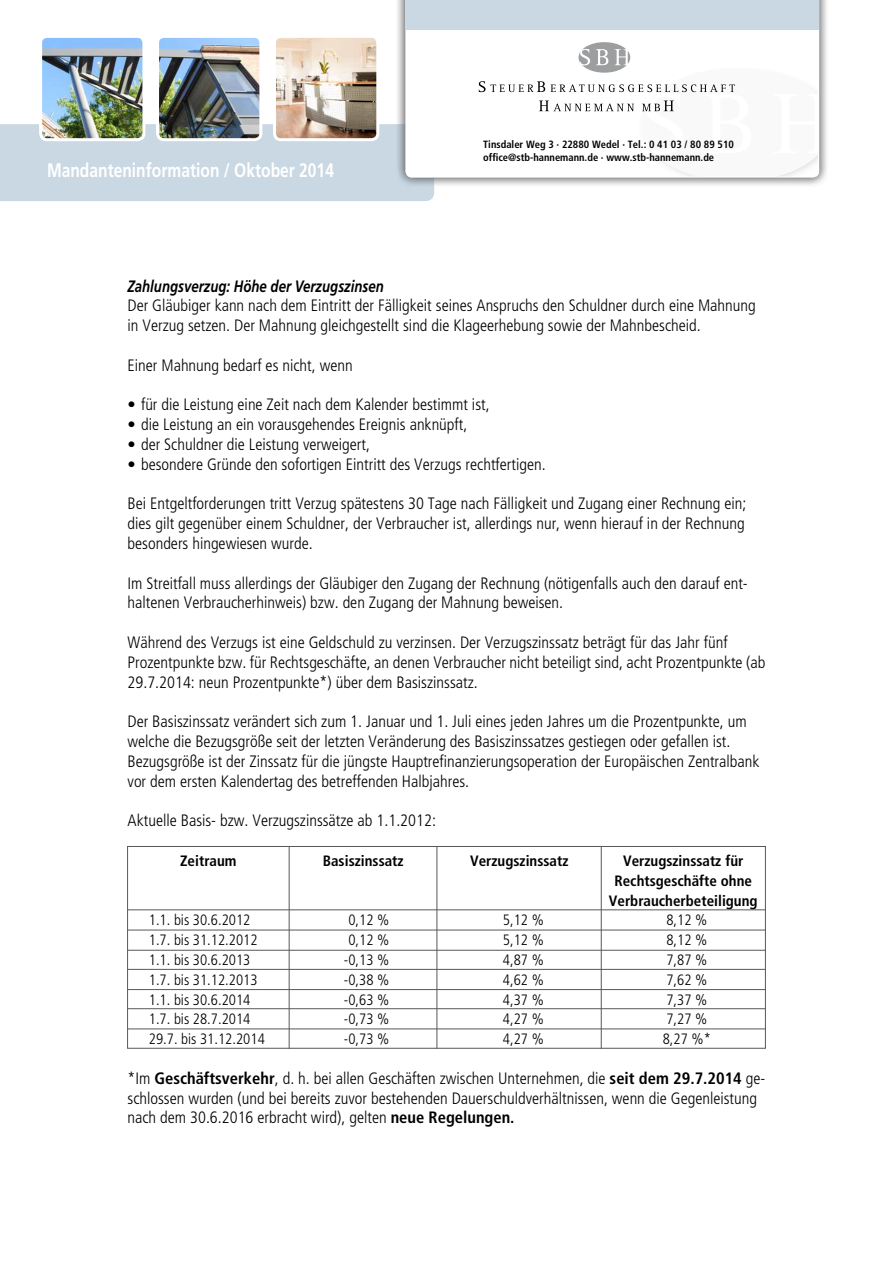
<style>
.page{position:relative;width:893px;height:1263px;background:#fff}
.page>*{position:absolute;margin:0;border:0;box-sizing:border-box;transform-origin:0 0}
.t1{font:700 19.5px "Frutiger";color:#fff;scale:.8 1}
.t2{font:300 condensed 16.5px/19.8px "Frutiger";color:#000}
.t3{font:italic 700 16.5px "Frutiger";color:#000;scale:.8 1}
.t4{font:300 condensed 15px "Frutiger";color:#000}
.t5{font:700 condensed 15px/19.8px "Frutiger";color:#000;text-align:center}
.t6{font:700 condensed 10.5px/12.6px "Frutiger";color:#000}
.s1{font-weight:700}
</style>
<div class="page">
<div style="left:0;top:124px;width:434px;height:77px;background:#cad8e4"></div>
<img style="left:43px;top:39px;width:101px;height:101px">
<div style="left:39px;top:35px;width:106px;height:106px;border:3px solid #fff;border-radius:6px"></div>
<img style="left:160px;top:39px;width:101px;height:101px">
<div style="left:156px;top:35px;width:106px;height:106px;border:3px solid #fff;border-radius:6px"></div>
<img style="left:274px;top:39px;width:104px;height:101px">
<div style="left:273px;top:35px;width:106px;height:106px;border:3px solid #fff;border-radius:6px"></div>
<div style="left:396px;top:0;width:433px;height:187px;background:#5d5d5f;opacity:.75"></div>
<svg style="left:405px;top:30px;width:414px;height:148px"></svg>
<div style="left:405px;top:0;width:414px;height:30px;background:#cad8e4"></div>
<svg style="left:479px;top:42px;width:339px;height:134px"></svg>
<div style="left:45px;top:158px;width:301px;height:31px;background:#cad8e4"></div>
<div style="left:127px;top:846px;width:639px;height:203px;border:1px solid #58585a"></div>
<hr style="left:128px;top:909px;width:637px;height:1px;background:#58585a">
<hr style="left:128px;top:930px;width:637px;height:1px;background:#58585a">
<hr style="left:128px;top:950px;width:637px;height:1px;background:#58585a">
<hr style="left:128px;top:969px;width:637px;height:1px;background:#58585a">
<hr style="left:128px;top:989px;width:637px;height:1px;background:#58585a">
<hr style="left:128px;top:1008px;width:637px;height:1px;background:#58585a">
<hr style="left:128px;top:1029px;width:637px;height:1px;background:#58585a">
<hr style="left:289px;top:846px;width:1px;height:203px;background:#58585a">
<hr style="left:437px;top:846px;width:1px;height:203px;background:#58585a">
<hr style="left:601px;top:846px;width:1px;height:203px;background:#58585a">
<p class="t1" style="left:47px;top:158px;width:360px">Mandanteninformation / Oktober 2014</p>
<p class="t6" style="left:483px;top:138px;width:252px">Tinsdaler Weg 3 · 22880 Wedel · Tel.: 0 41 03 / 80 89 510 office@stb-hannemann.de · www.stb-hannemann.de</p>
<p class="t3" style="left:128px;top:276px;width:322px">Zahlungsverzug: Höhe der Verzugszinsen</p>
<p class="t2" style="left:128px;top:296px;width:630px">Der Gläubiger kann nach dem Eintritt der Fälligkeit seines Anspruchs den Schuldner durch eine Mahnung in Verzug setzen. Der Mahnung gleichgestellt sind die Klageerhebung sowie der Mahnbescheid.</p>
<p class="t2" style="left:128px;top:355px;width:227px">Einer Mahnung bedarf es nicht, wenn</p>
<p class="t2" style="left:128px;top:395px;width:364px">• für die Leistung eine Zeit nach dem Kalender bestimmt ist,</p>
<p class="t2" style="left:128px;top:415px;width:341px">• die Leistung an ein vorausgehendes Ereignis anknüpft,</p>
<p class="t2" style="left:128px;top:435px;width:244px">• der Schuldner die Leistung verweigert,</p>
<p class="t2" style="left:128px;top:454px;width:420px">• besondere Gründe den sofortigen Eintritt des Verzugs rechtfertigen.</p>
<p class="t2" style="left:128px;top:494px;width:620px;text-align:justify">Bei Entgeltforderungen tritt Verzug spätestens 30 Tage nach Fälligkeit und Zugang einer Rechnung ein; dies gilt gegenüber einem Schuldner, der Verbraucher ist, allerdings nur, wenn hierauf in der Rechnung besonders hingewiesen wurde.</p>
<p class="t2" style="left:128px;top:573px;width:622px">Im Streitfall muss allerdings der Gläubiger den Zugang der Rechnung (nötigenfalls auch den darauf ent&shy;haltenen Verbraucherhinweis) bzw. den Zugang der Mahnung beweisen.</p>
<p class="t2" style="left:128px;top:633px;width:639px">Während des Verzugs ist eine Geldschuld zu verzinsen. Der Verzugszinssatz beträgt für das Jahr fünf<br>Prozentpunkte bzw. für Rechtsgeschäfte, an denen Verbraucher nicht beteiligt sind, acht Prozentpunkte (ab<br>29.7.2014: neun Prozentpunkte*) über dem Basiszinssatz.</p>
<p class="t2" style="left:128px;top:712px;width:633px">Der Basiszinssatz verändert sich zum 1. Januar und 1. Juli eines jeden Jahres um die Prozentpunkte, um welche die Bezugsgröße seit der letzten Veränderung des Basiszinssatzes gestiegen oder gefallen ist.<br>Bezugsgröße ist der Zinssatz für die jüngste Hauptrefinanzierungsoperation der Europäischen Zentralbank vor dem ersten Kalendertag des betreffenden Halbjahres.</p>
<p class="t2" style="left:128px;top:811px;width:310px">Aktuelle Basis- bzw. Verzugszinssätze ab 1.1.2012:</p>
<p class="t5" style="left:180px;top:851px;width:58px">Zeitraum</p>
<p class="t5" style="left:323px;top:851px;width:82px">Basiszinssatz</p>
<p class="t5" style="left:470px;top:851px;width:100px">Verzugszinssatz</p>
<p class="t5" style="left:609px;top:851px;width:150px">Verzugszinssatz für<br>Rechtsgeschäfte ohne<br>Verbraucherbeteiligung</p>
<p class="t4" style="left:149px;top:912px;width:103px">1.1. bis 30.6.2012</p>
<p class="t4" style="left:348px;top:912px;width:43px">0,12 %</p>
<p class="t4" style="left:503px;top:912px;width:43px">5,12 %</p>
<p class="t4" style="left:666px;top:912px;width:43px">8,12 %</p>
<p class="t4" style="left:149px;top:931px;width:110px">1.7. bis 31.12.2012</p>
<p class="t4" style="left:348px;top:931px;width:43px">0,12 %</p>
<p class="t4" style="left:503px;top:931px;width:43px">5,12 %</p>
<p class="t4" style="left:666px;top:931px;width:43px">8,12 %</p>
<p class="t4" style="left:149px;top:951px;width:103px">1.1. bis 30.6.2013</p>
<p class="t4" style="left:344px;top:951px;width:47px">-0,13 %</p>
<p class="t4" style="left:503px;top:951px;width:43px">4,87 %</p>
<p class="t4" style="left:666px;top:951px;width:43px">7,87 %</p>
<p class="t4" style="left:149px;top:971px;width:110px">1.7. bis 31.12.2013</p>
<p class="t4" style="left:344px;top:971px;width:47px">-0,38 %</p>
<p class="t4" style="left:503px;top:971px;width:43px">4,62 %</p>
<p class="t4" style="left:666px;top:971px;width:43px">7,62 %</p>
<p class="t4" style="left:149px;top:991px;width:103px">1.1. bis 30.6.2014</p>
<p class="t4" style="left:344px;top:991px;width:47px">-0,63 %</p>
<p class="t4" style="left:503px;top:991px;width:43px">4,37 %</p>
<p class="t4" style="left:666px;top:991px;width:43px">7,37 %</p>
<p class="t4" style="left:149px;top:1011px;width:103px">1.7. bis 28.7.2014</p>
<p class="t4" style="left:344px;top:1011px;width:47px">-0,73 %</p>
<p class="t4" style="left:503px;top:1011px;width:43px">4,27 %</p>
<p class="t4" style="left:666px;top:1011px;width:43px">7,27 %</p>
<p class="t4" style="left:149px;top:1030px;width:118px">29.7. bis 31.12.2014</p>
<p class="t4" style="left:344px;top:1030px;width:47px">-0,73 %</p>
<p class="t4" style="left:503px;top:1030px;width:43px">4,27 %</p>
<p class="t4" style="left:663px;top:1030px;width:50px">8,27 %*</p>
<p class="t2" style="left:128px;top:1068px;width:639px">*Im <span class="s1">Geschäftsverkehr</span>, d. h. bei allen Geschäften zwischen Unternehmen, die <span class="s1">seit dem 29.7.2014</span> ge&shy;schlossen wurden (und bei bereits zuvor bestehenden Dauerschuldverhältnissen, wenn die Gegenleistung nach dem 30.6.2016 erbracht wird), gelten <span class="s1">neue Regelungen.</span></p>
</div>
